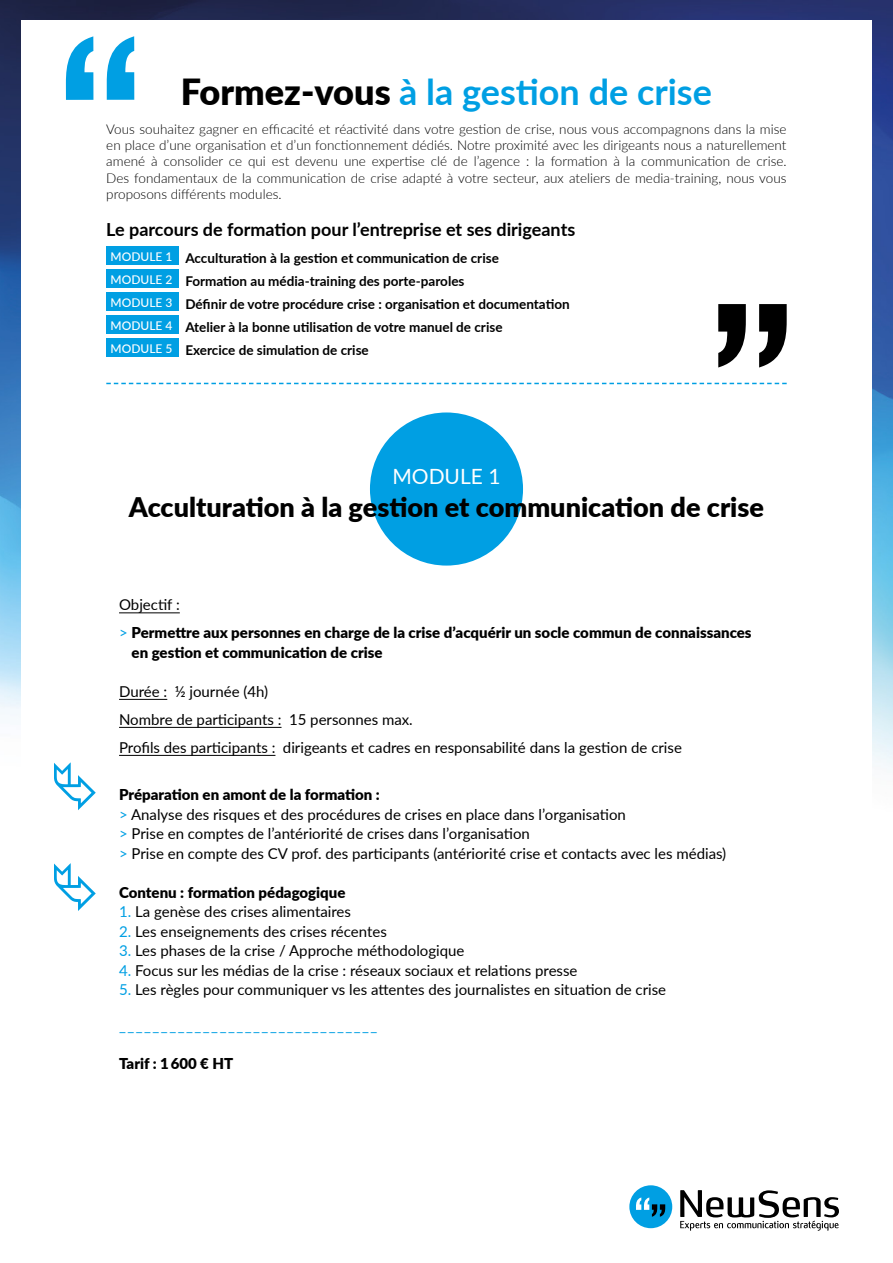
<style>
.page{position:relative;width:893px;height:1263px;background:#fff}
.page>*{position:absolute;margin:0;border:0;box-sizing:border-box;transform-origin:0 0}
.t1{font:700 36px "Lato";color:#009fe3}
.t2{font:900 27px "Lato";color:#000}
.t3{font:21px "Lato";color:#fff}
.t4{font:700 18px "Lato";color:#000}
.t5{font:15px/19.5px "Lato";color:#000}
.t6{font:900 15px/28px "Lato";color:#000}
.t7{font:15px "Lato";color:#009fe3}
.t8{font:300 13.5px/16.2px "Lato";color:#000;text-align:justify}
.t9{font:700 13.5px/23px "Lato";color:#000}
.s1{font-weight:900;color:#000}
.s2{font-weight:400}
.s3{font-weight:400;color:#009fe3}
.s4{font-weight:900}
.s5{color:#009fe3}
</style>
<div class="page">
<img style="left:0;top:0;width:893px;height:768px">
<div style="left:21px;top:21px;width:851px;height:1242px;background:#fff"></div>
<hr style="left:119px;top:612px;width:61px;height:1px;background:#000">
<hr style="left:119px;top:699px;width:48px;height:1px;background:#000">
<hr style="left:119px;top:727px;width:163px;height:1px;background:#000">
<hr style="left:119px;top:755px;width:156px;height:1px;background:#000">
<svg style="left:54px;top:863px;width:42px;height:48px"></svg>
<svg style="left:54px;top:762px;width:42px;height:48px"></svg>
<div style="left:629px;top:1185px;width:43px;height:43px;background:#009fe3;border-radius:50%"></div>
<svg style="left:680px;top:1190px;width:159px;height:41px"></svg>
<svg style="left:636px;top:1197px;width:29px;height:20px"></svg>
<div style="left:370px;top:412px;width:153px;height:154px;background:#009fe3;border-radius:50%"></div>
<svg style="left:759px;top:304px;width:28px;height:63px"></svg>
<svg style="left:718px;top:304px;width:28px;height:63px"></svg>
<svg style="left:107px;top:36px;width:27px;height:64px"></svg>
<svg style="left:66px;top:36px;width:27px;height:64px"></svg>
<div style="left:106px;top:247px;width:73px;height:18px;background:#009fe3"></div>
<div style="left:106px;top:270px;width:73px;height:18px;background:#009fe3"></div>
<div style="left:106px;top:293px;width:73px;height:18px;background:#009fe3"></div>
<div style="left:106px;top:316px;width:73px;height:18px;background:#009fe3"></div>
<div style="left:106px;top:339px;width:73px;height:18px;background:#009fe3"></div>
<svg style="left:106px;top:383px;width:681px;height:1px"></svg>
<h1 class="t1" style="left:181px;top:65px;width:533px"><span class="s1">Formez-vous</span> à la gestion de crise</h1>
<p class="t8" style="left:106px;top:121px;width:682px">Vous souhaitez gagner en efficacité et réactivité dans votre gestion de crise, nous vous accompagnons dans la mise en place d’une organisation et d’un fonctionnement dédiés. Notre proximité avec les dirigeants nous a naturellement amené à consolider ce qui est devenu une expertise clé de l’agence : la formation à la communication de crise.<br>Des fondamentaux de la communication de crise adapté à votre secteur, aux ateliers de media-training, nous vous proposons différents modules.</p>
<p class="t4" style="left:106px;top:216px;width:470px">Le parcours de formation pour l’entreprise et ses dirigeants</p>
<p class="t9" style="left:111px;top:246px;width:461px"><sup>MODULE</sup> <sup>1</sup> Acculturation à la gestion et communication de crise<br><sup>MODULE</sup> <sup>2</sup> Formation au média-training des porte-paroles<br><sup>MODULE</sup> <sup>3</sup> Définir de votre procédure crise : organisation et documentation <sup>MODULE</sup> <sup>4</sup> Atelier à la bonne utilisation de votre manuel de crise<br><sup>MODULE</sup> <sup>5</sup> Exercice de simulation de crise</p>
<h3 class="t3" style="left:392px;top:462px;width:110px">MODULE 1</h3>
<h2 class="t2" style="left:129px;top:486px;width:637px">Acculturation à la gestion et communication de crise</h2>
<p class="t6" style="left:119px;top:590px;width:634px"><span class="s2">Objectif :<br></span><span class="s3">&gt;</span> Permettre aux personnes en charge de la crise d’acquérir un socle commun de connaissances</p>
<p class="t6" style="left:132px;top:637px;width:252px">en gestion et communication de crise</p>
<p class="t5" style="left:119px;top:676px;width:564px;line-height:28px">Durée : ½ journée (4h)<br>Nombre de participants : 15 personnes max.<br>Profils des participants : dirigeants et cadres en responsabilité dans la gestion de crise</p>
<p class="t5" style="left:119px;top:784px;width:609px"><span class="s4">Préparation en amont de la formation :<br></span><span class="s5">&gt;</span> Analyse des risques et des procédures de crises en place dans l’organisation<br><span class="s5">&gt;</span> Prise en comptes de l’antériorité de crises dans l’organisation<br><span class="s5">&gt;</span> Prise en compte des CV prof. des participants (antériorité crise et contacts avec les médias)</p>
<p class="t6" style="left:119px;top:877px;width:228px">Contenu : formation pédagogique</p>
<p class="t5" style="left:119px;top:901px;width:233px"><span class="s5">1.</span> La genèse des crises alimentaires</p>
<p class="t5" style="left:119px;top:921px;width:269px"><span class="s5">2.</span> Les enseignements des crises récentes</p>
<p class="t5" style="left:119px;top:940px;width:347px"><span class="s5">3.</span> Les phases de la crise / Approche méthodologique</p>
<p class="t5" style="left:119px;top:960px;width:460px"><span class="s5">4.</span> Focus sur les médias de la crise : réseaux sociaux et relations presse</p>
<p class="t5" style="left:119px;top:979px;width:549px"><span class="s5">5.</span> Les règles pour communiquer vs les attentes des journalistes en situation de crise</p>
<p class="t7" style="left:119px;top:1015px;width:260px">_______________________________</p>
<p class="t6" style="left:119px;top:1048px;width:116px">Tarif : 1 600 € HT</p>
</div>
